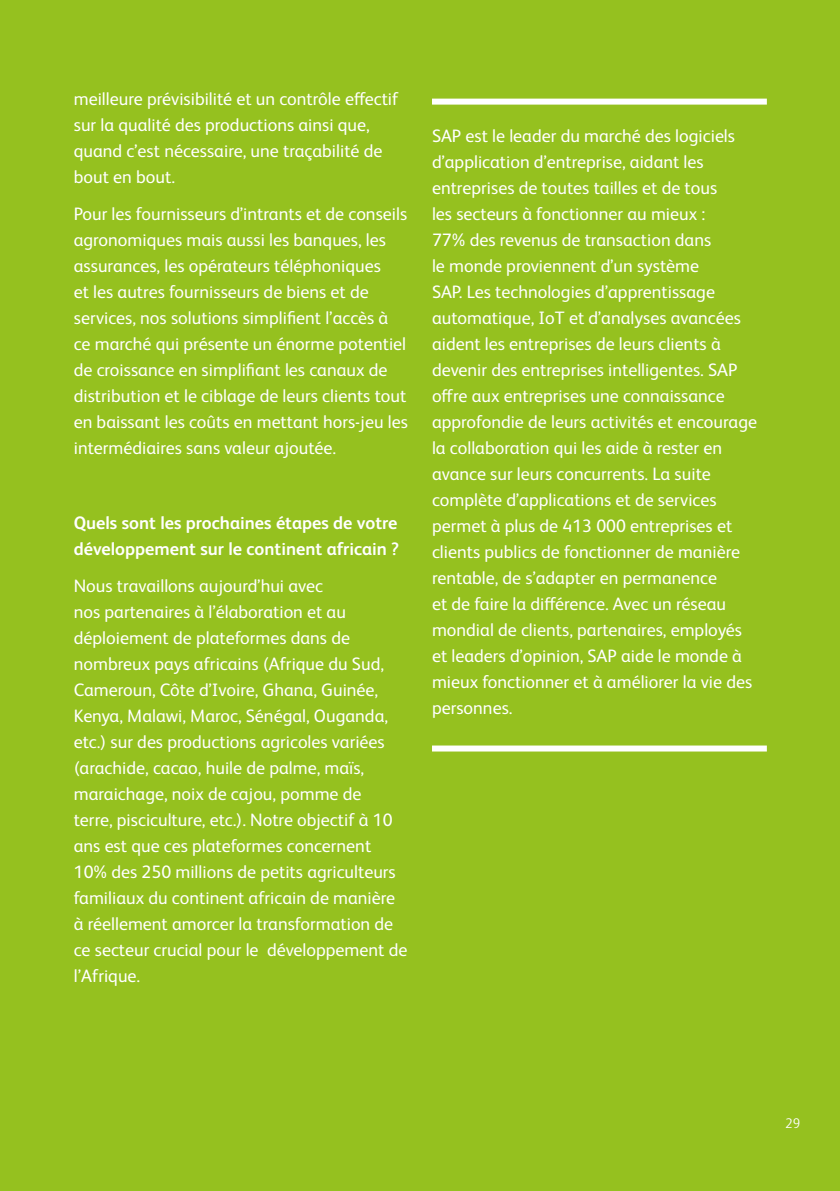
<style>
.page{position:relative;width:840px;height:1191px;background:#fff}
.page>*{position:absolute;margin:0;border:0;box-sizing:border-box;transform-origin:0 0}
.t1{font:18px/26px "FS Albert Pro";color:#fff}
.t2{font:700 18px/26px "FS Albert Pro";color:#fff}
.t3{font:300 14px "FS Albert Pro";color:#fff}
</style>
<div class="page">
<div style="left:0;top:0;width:839px;height:1191px;background:#95c11f"></div>
<div style="left:432px;top:99px;width:334px;height:6px;background:#fff"></div>
<div style="left:432px;top:745px;width:334px;height:6px;background:#fff"></div>
<p class="t1" style="left:74px;top:84px;width:326px">meilleure prévisibilité et un contrôle effectif sur la qualité des productions ainsi que, quand c’est nécessaire, une traçabilité de bout en bout.</p>
<p class="t1" style="left:74px;top:199px;width:335px">Pour les fournisseurs d’intrants et de conseils agronomiques mais aussi les banques, les assurances, les opérateurs téléphoniques<br>et les autres fournisseurs de biens et de services, nos solutions simplifient l’accès à ce marché qui présente un énorme potentiel de croissance en simplifiant les canaux de distribution et le ciblage de leurs clients tout en baissant les coûts en mettant hors-jeu les intermédiaires sans valeur ajoutée.</p>
<p class="t2" style="left:74px;top:508px;width:327px">Quels sont les prochaines étapes de votre développement sur le continent africain ?</p>
<p class="t1" style="left:74px;top:571px;width:335px">Nous travaillons aujourd’hui avec<br>nos partenaires à l’élaboration et au déploiement de plateformes dans de nombreux pays africains (Afrique du Sud, Cameroun, Côte d’Ivoire, Ghana, Guinée, Kenya, Malawi, Maroc, Sénégal, Ouganda, etc.) sur des productions agricoles variées (arachide, cacao, huile de palme, maïs, maraichage, noix de cajou, pomme de<br>terre, pisciculture, etc.). Notre objectif à 10 ans est que ces plateformes concernent 10% des 250 millions de petits agriculteurs familiaux du continent africain de manière à réellement amorcer la transformation de ce secteur crucial pour le développement de l’Afrique.</p>
<p class="t1" style="left:432px;top:121px;width:326px">SAP est le leader du marché des logiciels d’application d’entreprise, aidant les entreprises de toutes tailles et de tous<br>les secteurs à fonctionner au mieux :<br>77% des revenus de transaction dans<br>le monde proviennent d’un système<br>SAP. Les technologies d’apprentissage automatique, IoT et d’analyses avancées aident les entreprises de leurs clients à devenir des entreprises intelligentes. SAP offre aux entreprises une connaissance approfondie de leurs activités et encourage la collaboration qui les aide à rester en avance sur leurs concurrents. La suite complète d’applications et de services permet à plus de 413 000 entreprises et clients publics de fonctionner de manière rentable, de s’adapter en permanence<br>et de faire la différence. Avec un réseau mondial de clients, partenaires, employés et leaders d’opinion, SAP aide le monde à mieux fonctionner et à améliorer la vie des personnes.</p>
<p class="t3" style="left:784px;top:1113px;width:17px">29</p>
</div>
